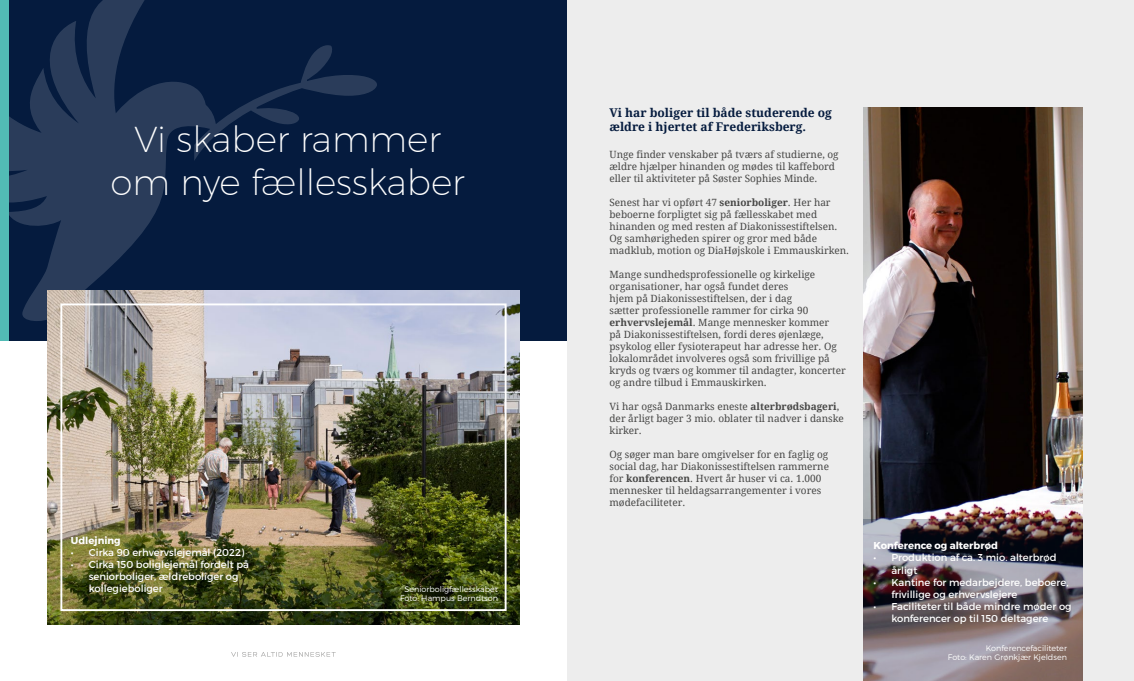
<style>
.page{position:relative;width:1134px;height:681px;background:#fff}
.page>*{position:absolute;margin:0;border:0;box-sizing:border-box;transform-origin:0 0}
.t1{font:200 36px/43.2px "Montserrat";color:#fff;text-align:center}
.t2{font:700 12px/14.4px "Droid Serif";color:#051b3e}
.t3{font:10px/12px "Droid Serif";color:#474746}
.t4{font:10px/12px "Montserrat";color:#fff}
.t5{font:700 10px "Montserrat";color:#fff}
.t6{font:300 8px/9.6px "Montserrat";color:#fff;text-align:center}
.s1{font-weight:700}
</style>
<div class="page">
<div style="left:0;top:0;width:567px;height:340px;background:#051b3e"></div>
<svg style="left:231px;top:652px;width:105px;height:4px"></svg>
<div style="left:567px;top:0;width:567px;height:680px;background:#ededed"></div>
<img style="left:863px;top:108px;width:220px;height:411px">
<svg style="left:58px;top:0;width:87px;height:35px"></svg>
<svg style="left:9px;top:35px;width:368px;height:286px"></svg>
<img style="left:863px;top:519px;width:220px;height:161px">
<img style="left:47px;top:290px;width:473px;height:334px">
<div style="left:0;top:0;width:9px;height:340px;background:#52bbb5"></div>
<div style="left:60px;top:303px;width:447px;height:307px;border:2px solid #fff"></div>
<h1 class="t1" style="left:111px;top:116px;width:356px">Vi skaber rammer om nye fællesskaber</h1>
<p class="t5" style="left:71px;top:534px;width:51px">Udlejning</p>
<p class="t4" style="left:71px;top:546px;width:175px">• Cirka 90 erhvervslejemål (2022)</p>
<p class="t4" style="left:89px;top:558px;width:162px;text-indent:-18px">• Cirka 150 boliglejemål fordelt på seniorboliger, ældreboliger og kollegieboliger</p>
<p class="t6" style="left:400px;top:584px;width:99px">Seniorboligfællesskabet<br>Foto: Hampus Berndtson</p>
<p class="t2" style="left:609px;top:106px;width:224px">Vi har boliger til både studerende og ældre i hjertet af Frederiksberg.</p>
<p class="t3" style="left:609px;top:148px;width:231px">Unge finder venskaber på tværs af studierne, og ældre hjælper hinanden og mødes til kaffebord eller til aktiviteter på Søster Sophies Minde.</p>
<p class="t3" style="left:609px;top:196px;width:241px">Senest har vi opført 47 <span class="s1">seniorboliger</span>. Her har beboerne forpligtet sig på fællesskabet med hinanden og med resten af Diakonissestiftelsen.<br>Og samhørigheden spirer og gror med både madklub, motion og DiaHøjskole i Emmauskirken.</p>
<p class="t3" style="left:609px;top:268px;width:238px">Mange sundhedsprofessionelle og kirkelige organisationer, har også fundet deres<br>hjem på Diakonissestiftelsen, der i dag<br>sætter professionelle rammer for cirka 90 <span class="s1">erhvervslejemål</span>. Mange mennesker kommer<br>på Diakonissestiftelsen, fordi deres øjenlæge, psykolog eller fysioterapeut har adresse her. Og lokalområdet involveres også som frivillige på kryds og tværs og kommer til andagter, koncerter og andre tilbud i Emmauskirken.</p>
<p class="t3" style="left:609px;top:400px;width:236px">Vi har også Danmarks eneste <span class="s1">alterbrødsbageri</span>, der årligt bager 3 mio. oblater til nadver i danske kirker.</p>
<p class="t3" style="left:609px;top:448px;width:221px">Og søger man bare omgivelser for en faglig og social dag, har Diakonissestiftelsen rammerne for <span class="s1">konferencen</span>. Hvert år huser vi ca. 1.000 mennesker til heldagsarrangementer i vores mødefaciliteter.</p>
<p class="t5" style="left:873px;top:539px;width:126px">Konference og alterbrød</p>
<p class="t4" style="left:891px;top:551px;width:167px;text-indent:-18px">• Produktion af ca. 3 mio. alterbrød årligt</p>
<p class="t4" style="left:891px;top:575px;width:179px;text-indent:-18px">• Kantine for medarbejdere, beboere, frivillige og erhvervslejere</p>
<p class="t4" style="left:873px;top:599px;width:200px;text-align:center">• Faciliteter til både mindre møder og konferencer op til 150 deltagere</p>
<p class="t6" style="left:948px;top:642px;width:121px;text-align:right">Konferencefaciliteter<br>Foto: Karen Grønkjær Kjeldsen</p>
</div>
